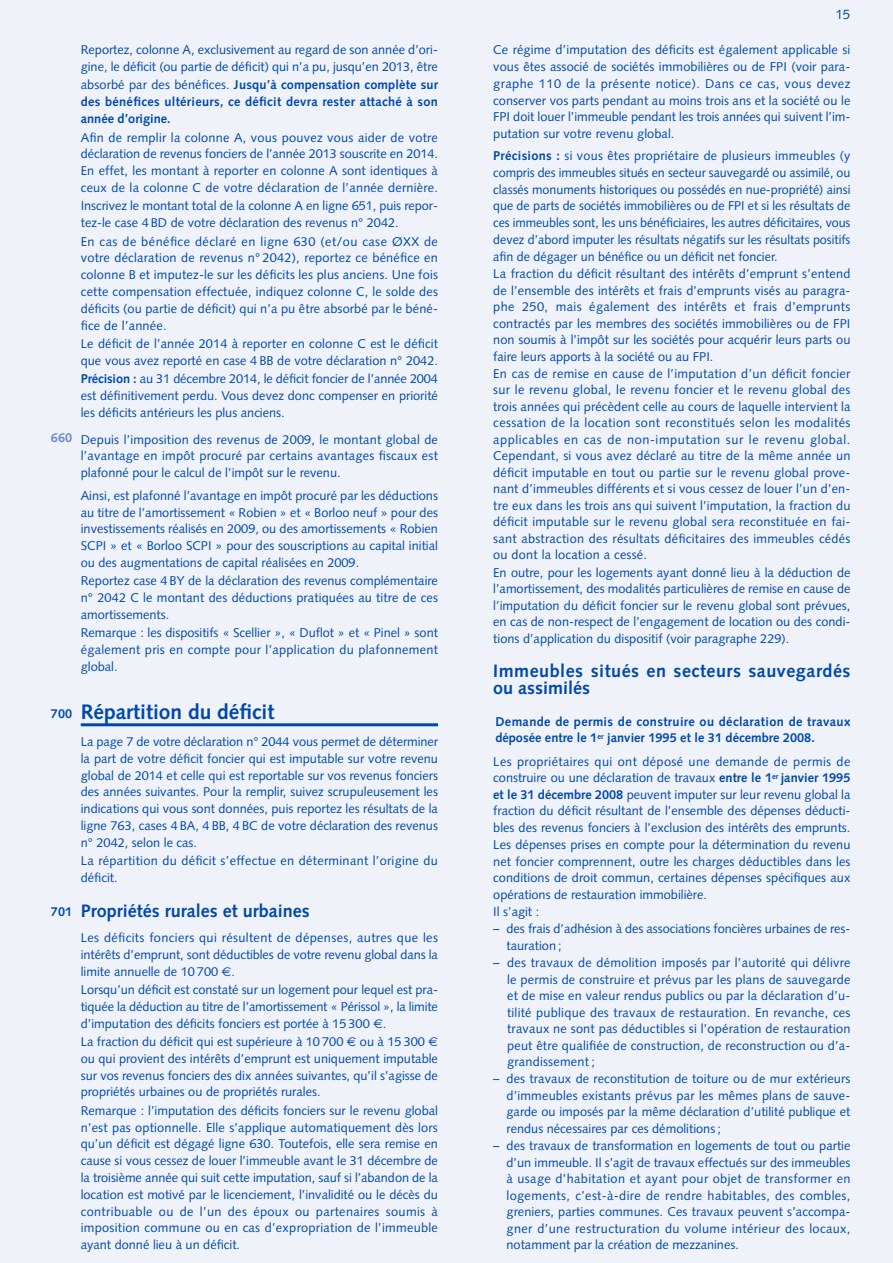
<style>
.page{position:relative;width:893px;height:1263px;background:#eff2f9}
.page>*{position:absolute;margin:0;border:0;box-sizing:border-box;transform-origin:0 0}
.t1{font:700 21px "Syntax";color:#0048ac}
.t2{font:700 18px/16.5px "Syntax";letter-spacing:.03em;color:#0048ac}
.t3{font:700 18px "Syntax";color:#0048ac}
.t4{font:13.5px "Syntax";color:#0048ac}
.t5{font:12.75px/16.8px "Syntax";color:#0048ac;text-align:justify}
.t6{font:700 12.75px/16.5px "Syntax";letter-spacing:.03em;color:#0048ac}
.t7{font:12.75px/16.8px "Syntax";letter-spacing:.02em;color:#0048ac}
.t8{font:700 12.75px "Syntax";color:#6b88c4}
.s1{font-weight:700}
.s2{font-family:"Euro Sans"}
</style>
<div class="page">
<hr style="left:81px;top:723px;width:357px;height:3px;background:#0048ac">
<p class="t8" style="left:51px;top:433px;width:23px">660</p>
<p class="t6" style="left:51px;top:706px;width:23px">700</p>
<p class="t6" style="left:51px;top:905px;width:23px">701</p>
<p class="t5" style="left:81px;top:42px;width:359px;line-height:17.2px">Reportez, colonne A, exclusivement au regard de son année d’ori&shy;gine, le déficit (ou partie de déficit) qui n’a pu, jusqu’en 2013, être absorbé par des bénéfices. <span class="s1">Jusqu’à compensation complète sur des bénéfices ultérieurs, ce déficit devra rester attaché à son année d’origine.</span></p>
<p class="t5" style="left:81px;top:130px;width:359px">Afin de remplir la colonne A, vous pouvez vous aider de votre déclaration de revenus fonciers de l’année 2013 souscrite en 2014.<br>En effet, les montant à reporter en colonne A sont identiques à ceux de la colonne C de votre déclaration de l’année dernière.</p>
<p class="t5" style="left:81px;top:199px;width:359px">Inscrivez le montant total de la colonne A en ligne 651, puis repor&shy;tez-le case 4 BD de votre déclaration des revenus n° 2042.</p>
<p class="t5" style="left:81px;top:234px;width:359px">En cas de bénéfice déclaré en ligne 630 (et/ou case ØXX de votre déclaration de revenus n° 2042), reportez ce bénéfice en colonne B et imputez-le sur les déficits les plus anciens. Une fois cette compensation effectuée, indiquez colonne C, le solde des déficits (ou partie de déficit) qui n’a pu être absorbé par le béné&shy;fice de l’année.</p>
<p class="t5" style="left:81px;top:336px;width:359px">Le déficit de l’année 2014 à reporter en colonne C est le déficit que vous avez reporté en case 4 BB de votre déclaration n° 2042.</p>
<p class="t5" style="left:81px;top:371px;width:359px"><span class="s1">Précision :</span> au 31 décembre 2014, le déficit foncier de l’année 2004 est définitivement perdu. Vous devez donc compenser en priorité les déficits antérieurs les plus anciens.</p>
<p class="t5" style="left:81px;top:432px;width:359px">Depuis l’imposition des revenus de 2009, le montant global de l’avantage en impôt procuré par certains avantages fiscaux est plafonné pour le calcul de l’impôt sur le revenu.</p>
<p class="t5" style="left:81px;top:488px;width:359px">Ainsi, est plafonné l’avantage en impôt procuré par les déductions au titre de l’amortissement « Robien » et « Borloo neuf » pour des investissements réalisés en 2009, ou des amortissements « Robien SCPI » et « Borloo SCPI » pour des souscriptions au capital initial ou des augmentations de capital réalisées en 2009.</p>
<p class="t5" style="left:81px;top:574px;width:359px">Reportez case 4 BY de la déclaration des revenus complémentaire n° 2042 C le montant des déductions pratiquées au titre de ces amortissements.</p>
<p class="t5" style="left:81px;top:626px;width:359px">Remarque : les dispositifs « Scellier », « Duflot » et « Pinel » sont également pris en compte pour l’application du plafonnement global.</p>
<h1 class="t1" style="left:81px;top:703px;width:195px">Répartition du déficit</h1>
<p class="t5" style="left:81px;top:734px;width:359px">La page 7 de votre déclaration n° 2044 vous permet de déterminer la part de votre déficit foncier qui est imputable sur votre revenu global de 2014 et celle qui est reportable sur vos revenus fonciers des années suivantes. Pour la remplir, suivez scrupuleusement les indications qui vous sont données, puis reportez les résultats de la ligne 763, cases 4 BA, 4 BB, 4 BC de votre déclaration des revenus n° 2042, selon le cas.</p>
<p class="t7" style="left:81px;top:853px;width:359px">La répartition du déficit s’effectue en déterminant l’origine du déficit.</p>
<h2 class="t3" style="left:81px;top:904px;width:230px">Propriétés rurales et urbaines</h2>
<p class="t5" style="left:81px;top:930px;width:359px">Les déficits fonciers qui résultent de dépenses, autres que les intérêts d’emprunt, sont déductibles de votre revenu global dans la limite annuelle de 10 700 <span class="s2">€</span>.</p>
<p class="t5" style="left:81px;top:982px;width:359px">Lorsqu’un déficit est constaté sur un logement pour lequel est pra&shy;tiquée la déduction au titre de l’amortissement « Périssol », la limite d’imputation des déficits fonciers est portée à 15 300 <span class="s2">€</span>.</p>
<p class="t5" style="left:81px;top:1034px;width:359px">La fraction du déficit qui est supérieure à 10 700 <span class="s2">€</span> ou à 15 300 <span class="s2">€ </span>ou qui provient des intérêts d’emprunt est uniquement imputable sur vos revenus fonciers des dix années suivantes, qu’il s’agisse de propriétés urbaines ou de propriétés rurales.</p>
<p class="t5" style="left:81px;top:1103px;width:359px">Remarque : l’imputation des déficits fonciers sur le revenu global n’est pas optionnelle. Elle s’applique automatiquement dès lors qu’un déficit est dégagé ligne 630. Toutefois, elle sera remise en cause si vous cessez de louer l’immeuble avant le 31 décembre de la troisième année qui suit cette imputation, sauf si l’abandon de la location est motivé par le licenciement, l’invalidité ou le décès du contribuable ou de l’un des époux ou partenaires soumis à imposition commune ou en cas d’expropriation de l’immeuble ayant donné lieu à un déficit.</p>
<p class="t4" style="left:835px;top:9px;width:17px">15</p>
<p class="t5" style="left:493px;top:43px;width:359px">Ce régime d’imputation des déficits est également applicable si vous êtes associé de sociétés immobilières ou de FPI (voir para&shy;graphe 110 de la présente notice). Dans ce cas, vous devez conserver vos parts pendant au moins trois ans et la société ou le FPI doit louer l’immeuble pendant les trois années qui suivent l’im&shy;putation sur votre revenu global.</p>
<p class="t5" style="left:493px;top:148px;width:359px;text-align:left"><span class="s1">Précisions :</span> si vous êtes propriétaire de plusieurs immeubles (y compris des immeubles situés en secteur sauvegardé ou assimilé, ou classés monuments historiques ou possédés en nue-propriété) ainsi que de parts de sociétés immobilières ou de FPI et si les résultats de ces immeubles sont, les uns bénéficiaires, les autres déficitaires, vous devez d’abord imputer les résultats négatifs sur les résultats positifs afin de dégager un bénéfice ou un déficit net foncier.<br>La fraction du déficit résultant des intérêts d’emprunt s’entend de l’ensemble des intérêts et frais d’emprunts visés au paragra&shy;phe 250, mais également des intérêts et frais d’emprunts contractés par les membres des sociétés immobilières ou de FPI non soumis à l’impôt sur les sociétés pour acquérir leurs parts ou faire leurs apports à la société ou au FPI.<br>En cas de remise en cause de l’imputation d’un déficit foncier sur le revenu global, le revenu foncier et le revenu global des trois années qui précèdent celle au cours de laquelle intervient la cessation de la location sont reconstitués selon les modalités applicables en cas de non-imputation sur le revenu global.<br>Cependant, si vous avez déclaré au titre de la même année un déficit imputable en tout ou partie sur le revenu global prove&shy;nant d’immeubles différents et si vous cessez de louer l’un d’en&shy;tre eux dans les trois ans qui suivent l’imputation, la fraction du déficit imputable sur le revenu global sera reconstituée en fai&shy;sant abstraction des résultats déficitaires des immeubles cédés ou dont la location a cessé.<br>En outre, pour les logements ayant donné lieu à la déduction de l’amortissement, des modalités particulières de remise en cause de l’imputation du déficit foncier sur le revenu global sont prévues, en cas de non-respect de l’engagement de location ou des condi&shy;tions d’application du dispositif (voir paragraphe 229).</p>
<h2 class="t2" style="left:493px;top:664px;width:359px">Immeubles situés en secteurs sauvegardés ou assimilés</h2>
<p class="t6" style="left:495px;top:714px;width:357px">Demande de permis de construire ou déclaration de travaux déposée entre le 1<sup>er</sup> janvier 1995 et le 31 décembre 2008.</p>
<p class="t5" style="left:493px;top:754px;width:359px;text-align:left">Les propriétaires qui ont déposé une demande de permis de construire ou une déclaration de travaux <span class="s1">entre le 1</span><sup>er</sup> <span class="s1">janvier 1995 et le 31 décembre 2008</span> peuvent imputer sur leur revenu global la fraction du déficit résultant de l’ensemble des dépenses déducti&shy;bles des revenus fonciers à l’exclusion des intérêts des emprunts.<br>Les dépenses prises en compte pour la détermination du revenu net foncier comprennent, outre les charges déductibles dans les conditions de droit commun, certaines dépenses spécifiques aux opérations de restauration immobilière.<br>Il s’agit :</p>
<p class="t5" style="left:507px;top:922px;width:345px;text-indent:-13px">– des frais d’adhésion à des associations foncières urbaines de res&shy;tauration ;</p>
<p class="t5" style="left:507px;top:955px;width:345px;text-indent:-14px">– des travaux de démolition imposés par l’autorité qui délivre le permis de construire et prévus par les plans de sauvegarde et de mise en valeur rendus publics ou par la déclaration d’u&shy;tilité publique des travaux de restauration. En revanche, ces travaux ne sont pas déductibles si l’opération de restauration peut être qualifiée de construction, de reconstruction ou d’a&shy;grandissement ;</p>
<p class="t5" style="left:507px;top:1072px;width:345px;text-indent:-13px">– des travaux de reconstitution de toiture ou de mur extérieurs d’immeubles existants prévus par les mêmes plans de sauve&shy;garde ou imposés par la même déclaration d’utilité publique et rendus nécessaires par ces démolitions ;</p>
<p class="t5" style="left:507px;top:1138px;width:345px;text-indent:-13px">– des travaux de transformation en logements de tout ou partie d’un immeuble. Il s’agit de travaux effectués sur des immeubles à usage d’habitation et ayant pour objet de transformer en logements, c’est-à-dire de rendre habitables, des combles, greniers, parties communes. Ces travaux peuvent s’accompa&shy;gner d’une restructuration du volume intérieur des locaux, notamment par la création de mezzanines.</p>
</div>
